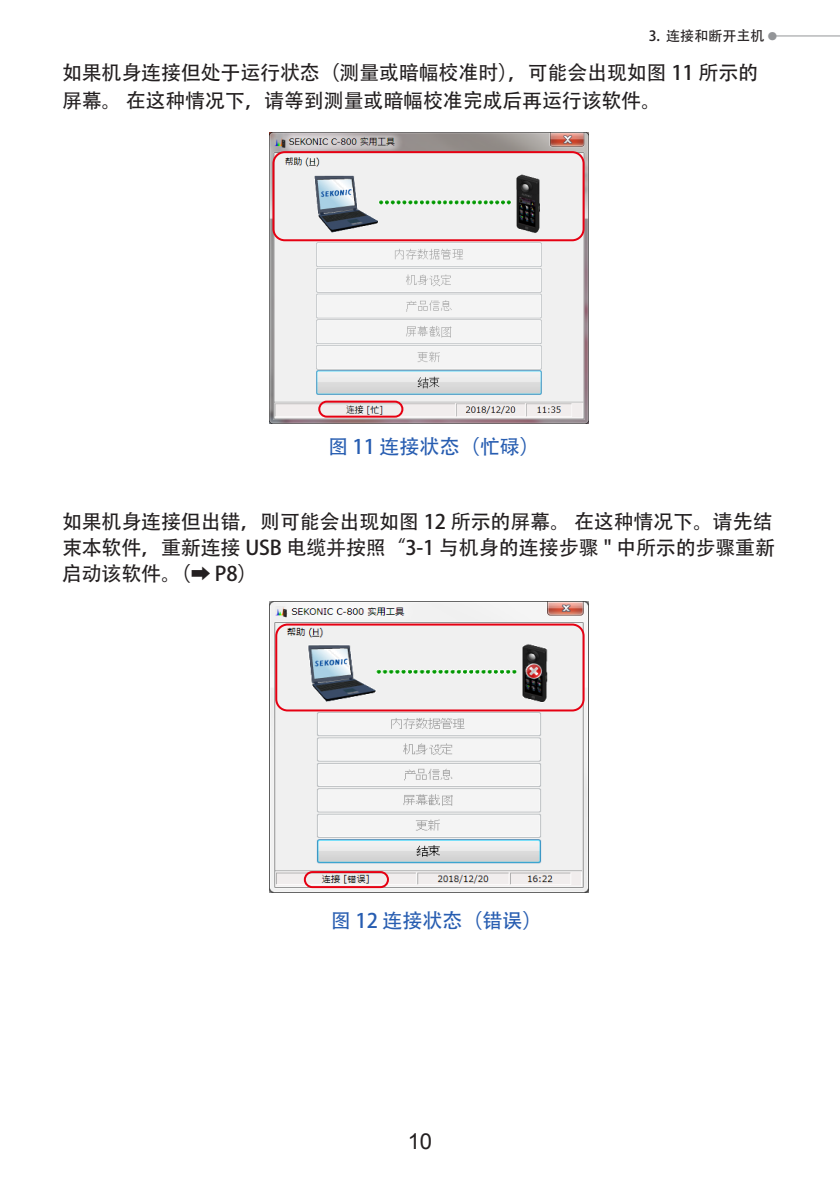
<style>
.page{position:relative;width:840px;height:1191px;background:#fff}
.page>*{position:absolute;margin:0;border:0;box-sizing:border-box;transform-origin:0 0}
.t1{font:22px "Arial";color:#231f20}
.t2{font:20px/26px "Adobe Heiti Std";letter-spacing:-.01em;color:#231f20}
.t3{font:20px "Adobe Heiti Std";color:#275db1}
.t4{font:14px "Adobe Heiti Std";color:#231f20}
.s1{font-size:10px;color:#939598}
.s2{font-family:"Koz Go Pro"}
</style>
<div class="page">
<hr style="left:769px;top:35px;width:70px;height:1px;background:#939598">
<img style="left:269px;top:132px;width:319px;height:291px">
<div style="left:272px;top:151px;width:312px;height:90px;border:2px solid #e60012;border-radius:11px"></div>
<div style="left:318px;top:400px;width:85px;height:17px;border:2px solid #e60012;border-radius:8px"></div>
<img style="left:269px;top:602px;width:319px;height:291px">
<div style="left:275px;top:623px;width:309px;height:88px;border:2px solid #e60012;border-radius:11px"></div>
<div style="left:304px;top:871px;width:85px;height:17px;border:2px solid #e60012;border-radius:8px"></div>
<p class="t4" style="left:648px;top:28px;width:130px">3. 连接和断开主机 <span class="s1">●</span></p>
<p class="t2" style="left:62px;top:59px;width:697px;line-height:28px">如果机身连接但处于运行状态（测量或暗幅校准时），可能会出现如图 11 所示的屏幕。 在这种情况下，请等到测量或暗幅校准完成后再运行该软件。</p>
<p class="t3" style="left:328px;top:435px;width:213px">图 11 连接状态（忙碌）</p>
<p class="t2" style="left:62px;top:508px;width:714px">如果机身连接但出错，则可能会出现如图 12 所示的屏幕。 在这种情况下。请先结束本软件，重新连接 USB 电缆并按照“3-1 与机身的连接步骤 " 中所示的步骤重新启动该软件。（<span class="s2">➡</span> P8）</p>
<p class="t3" style="left:331px;top:909px;width:213px">图 12 连接状态（错误）</p>
<p class="t1" style="left:407px;top:1127px;width:26px">10</p>
</div>
